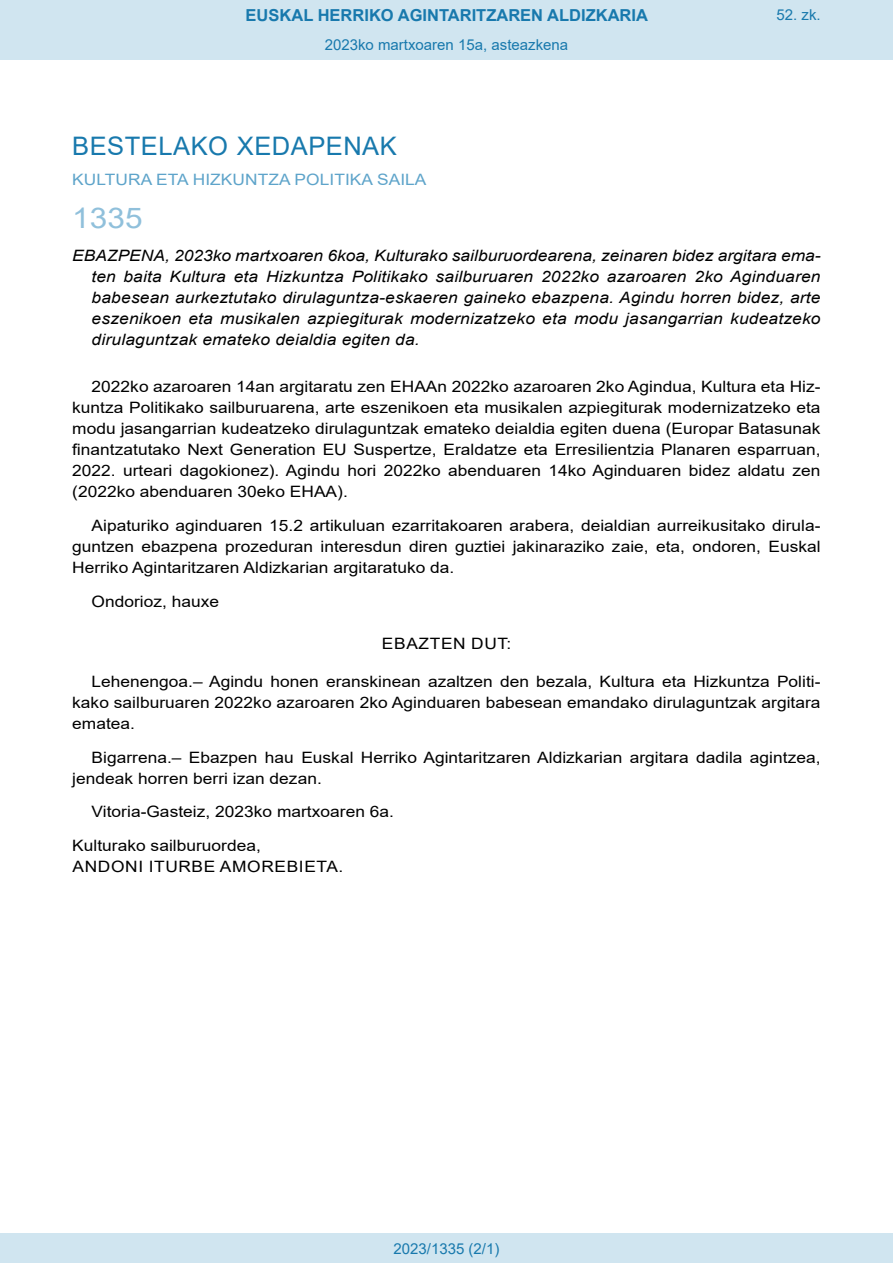
<style>
.page{position:relative;width:893px;height:1263px;background:#fff}
.page>*{position:absolute;margin:0;border:0;box-sizing:border-box;transform-origin:0 0}
.BOPVOrden{font:28.5px "Arial";color:#90c0db;scale:1.11 1}
.BOPVSeccion{font:25.5px "Arial";letter-spacing:.02em;color:#1879ad}
.t1{font:700 16.5px "Arial";color:#1879ad}
.BOPVDetalle{font:15.6px/21px "Arial";color:#000;text-align:justify;scale:1.11 1}
.BOPVTitulo{font:italic 15.6px/21px "Arial";letter-spacing:.01em;color:#000;text-align:justify;scale:1.11 1}
.BOPVFirmaLugFec{font:15.6px "Arial";color:#000;scale:1.11 1}
.BOPVOrganismo{font:15.6px "Arial";letter-spacing:.005em;color:#5ea4ca;scale:1.11 1}
.BOPVFirmaPuesto{font:15.6px "Arial";color:#000;scale:1.11 1}
.BOPVFirmaNombre{font:15.6px "Arial";letter-spacing:.035em;color:#000;scale:1.11 1}
.BOPVClave{font:15.6px "Arial";letter-spacing:.035em;color:#000;scale:1.11 1}
.Paginacion_Centro{font:15px "Arial";color:#1879ad}
</style>
<div class="page">
<div style="left:0;top:0;width:893px;height:60px;background:#d0e5f0"></div>
<div style="left:0;top:1233px;width:893px;height:30px;background:#d0e5f0"></div>
<p class="t1" style="left:246px;top:3px;width:404px">EUSKAL HERRIKO AGINTARITZAREN ALDIZKARIA</p>
<p class="Paginacion_Centro" style="left:325px;top:35px;width:245px">2023ko martxoaren 15a, asteazkena</p>
<p class="Paginacion_Centro" style="left:776px;top:5px;width:46px">52. zk.</p>
<p class="BOPVSeccion" style="left:72px;top:128px;width:326px">BESTELAKO XEDAPENAK</p>
<p class="BOPVOrganismo" style="left:72px;top:169px;width:321px">KULTURA ETA HIZKUNTZA POLITIKA SAILA</p>
<p class="BOPVOrden" style="left:72px;top:198px;width:65px">1335</p>
<p class="BOPVTitulo" style="left:92px;top:246px;width:658px;text-indent:-19px">EBAZPENA, 2023ko martxoaren 6koa, Kulturako sailburuordearena, zeinaren bidez argitara ema&shy;ten baita Kultura eta Hizkuntza Politikako sailburuaren 2022ko azaroaren 2ko Aginduaren babesean aurkeztutako dirulaguntza-eskaeren gaineko ebazpena. Agindu horren bidez, arte eszenikoen eta musikalen azpiegiturak modernizatzeko eta modu jasangarrian kudeatzeko dirulaguntzak emateko deialdia egiten da.</p>
<p class="BOPVDetalle" style="left:72px;top:376px;width:676px;text-indent:19px">2022ko azaroaren 14an argitaratu zen EHAAn 2022ko azaroaren 2ko Agindua, Kultura eta Hiz&shy;kuntza Politikako sailburuarena, arte eszenikoen eta musikalen azpiegiturak modernizatzeko eta modu jasangarrian kudeatzeko dirulaguntzak emateko deialdia egiten duena (Europar Batasunak finantzatutako Next Generation EU Suspertze, Eraldatze eta Erresilientzia Planaren esparruan, 2022. urteari dagokionez). Agindu hori 2022ko abenduaren 14ko Aginduaren bidez aldatu zen (2022ko abenduaren 30eko EHAA).</p>
<p class="BOPVDetalle" style="left:72px;top:515px;width:676px;text-indent:19px">Aipaturiko aginduaren 15.2 artikuluan ezarritakoaren arabera, deialdian aurreikusitako dirula&shy;guntzen ebazpena prozeduran interesdun diren guztiei jakinaraziko zaie, eta, ondoren, Euskal Herriko Agintaritzaren Aldizkarian argitaratuko da.</p>
<p class="BOPVDetalle" style="left:92px;top:590px;width:116px">Ondorioz, hauxe</p>
<p class="BOPVClave" style="left:382px;top:633px;width:118px">EBAZTEN DUT:</p>
<p class="BOPVDetalle" style="left:72px;top:671px;width:676px;text-indent:19px">Lehenengoa.– Agindu honen eranskinean azaltzen den bezala, Kultura eta Hizkuntza Politi&shy;kako sailburuaren 2022ko azaroaren 2ko Aginduaren babesean emandako dirulaguntzak argitara ematea.</p>
<p class="BOPVDetalle" style="left:72px;top:746px;width:676px;text-indent:19px">Bigarrena.– Ebazpen hau Euskal Herriko Agintaritzaren Aldizkarian argitara dadila agintzea, jendeak horren berri izan dezan.</p>
<p class="BOPVFirmaLugFec" style="left:92px;top:801px;width:274px">Vitoria-Gasteiz, 2023ko martxoaren 6a.</p>
<p class="BOPVFirmaPuesto" style="left:72px;top:835px;width:171px">Kulturako sailburuordea,</p>
<p class="BOPVFirmaNombre" style="left:73px;top:856px;width:245px">ANDONI ITURBE AMOREBIETA.</p>
<p class="Paginacion_Centro" style="left:393px;top:1238px;width:107px">2023/1335 (2/1)</p>
</div>
